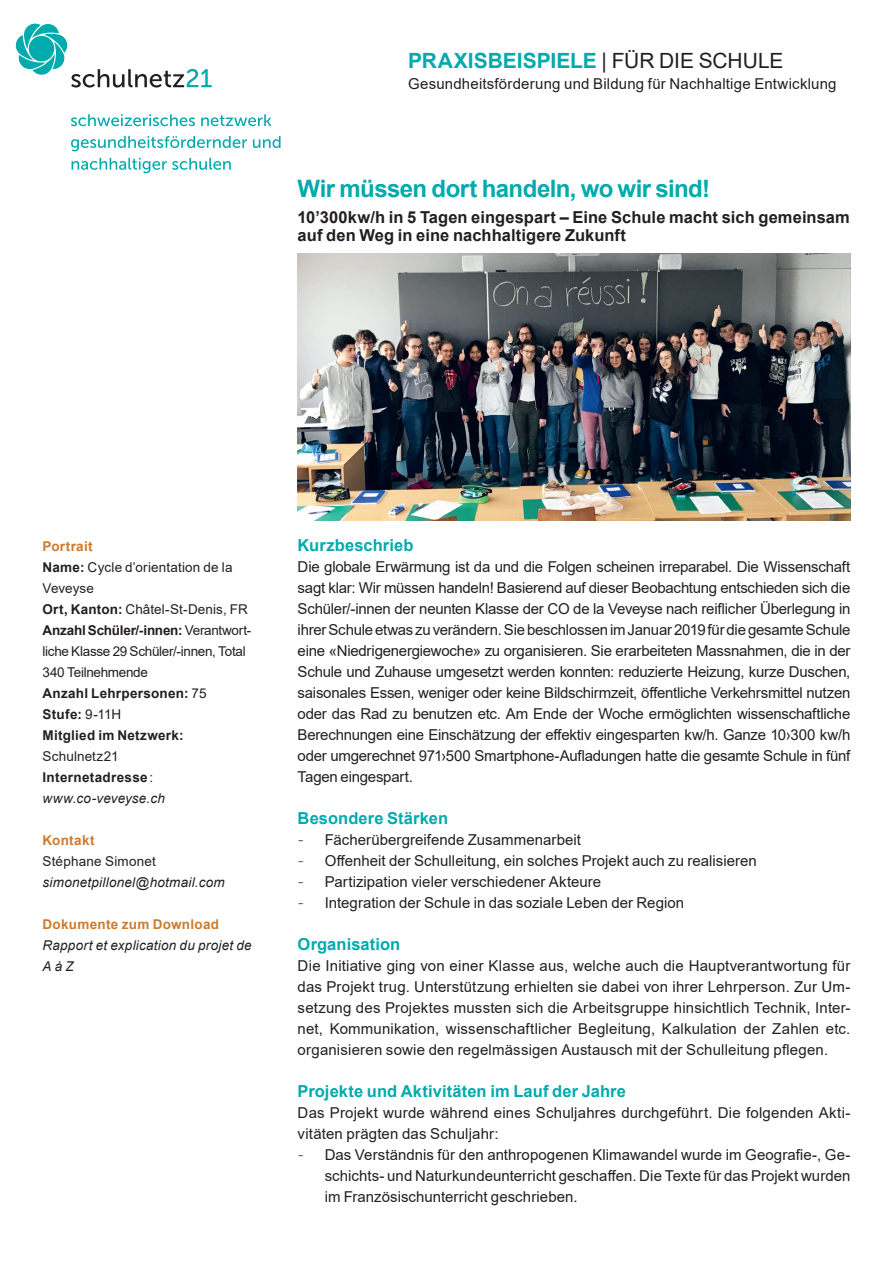
<style>
.page{position:relative;width:893px;height:1263px;background:#fff}
.page>*{position:absolute;margin:0;border:0;box-sizing:border-box;transform-origin:0 0}
.t1{font:700 24px "Arial";letter-spacing:-.025em;color:#00aaad}
.t2{font:700 21px "Arial";color:#00aaad}
.t3{font:700 16.5px/18px "Arial";letter-spacing:.005em;color:#231f20}
.t4{font:700 16.5px "Arial";letter-spacing:.005em;color:#00aaad}
.t5{font:15px/21px "Arial";letter-spacing:.005em;color:#231f20;text-align:justify}
.t6{font:13.5px/21px "Arial";color:#231f20}
.t7{font:italic 13.5px/21px "Arial";letter-spacing:.02em;color:#231f20}
.t8{font:700 13.5px "Arial";letter-spacing:.025em;color:#cd7b2c}
.s1{font-weight:400;color:#231f20}
.s2{font-weight:700;color:#cd7b2c}
.s3{font-weight:700}
.s4{font-style:normal}
.s5{font-weight:700;font-style:normal}
.s6{font-family:"TSTARPRO"}
</style>
<div class="page">
<svg style="left:72px;top:158px;width:159px;height:15px"></svg>
<svg style="left:71px;top:136px;width:210px;height:15px"></svg>
<svg style="left:71px;top:114px;width:201px;height:12px"></svg>
<svg style="left:15px;top:23px;width:197px;height:65px"></svg>
<img style="left:298px;top:253px;width:552px;height:268px">
<h2 class="t2" style="left:408px;top:46px;width:377px">PRAXISBEISPIELE <span class="s1">| FÜR DIE SCHULE</span></h2>
<p class="t5" style="left:408px;top:73px;width:430px">Gesundheitsförderung und Bildung für Nachhaltige Entwicklung</p>
<h1 class="t1" style="left:298px;top:172px;width:414px">Wir müssen dort handeln, wo wir sind!</h1>
<p class="t3" style="left:298px;top:208px;width:554px">10’300kw/h in 5 Tagen eingespart – Eine Schule macht sich gemeinsam auf den Weg in eine nachhaltigere Zukunft</p>
<p class="t6" style="left:43px;top:536px;width:210px"><span class="s2">Portrait<br></span><span class="s3">Name:</span> Cycle d’orientation de la<br>Veveyse<br><span class="s3">Ort, Kanton:</span> Châtel-St-Denis, FR<br><span class="s3">Anzahl Schüler/-innen:</span> Verantwort&shy;liche Klasse 29 Schüler/-innen, Total<br>340 Teilnehmende<br><span class="s3">Anzahl Lehrpersonen:</span> 75<br><span class="s3">Stufe:</span> 9-11H<br><span class="s3">Mitglied im Netzwerk:</span></p>
<p class="t7" style="left:43px;top:746px;width:124px"><span class="s4">Schulnetz21<br></span><span class="s5">Internetadresse</span> <span class="s4">: </span>www.co-veveyse.ch</p>
<p class="t8" style="left:43px;top:831px;width:54px">Kontakt</p>
<p class="t6" style="left:43px;top:851px;width:115px">Stéphane Simonet</p>
<p class="t7" style="left:43px;top:872px;width:184px">simonetpillonel@hotmail.com</p>
<p class="t8" style="left:43px;top:915px;width:178px">Dokumente zum Download</p>
<p class="t7" style="left:43px;top:935px;width:211px">Rapport et explication du projet de<br>A à Z</p>
<p class="t4" style="left:298px;top:534px;width:117px">Kurzbeschrieb</p>
<p class="t5" style="left:298px;top:556px;width:554px">Die globale Erwärmung ist da und die Folgen scheinen irreparabel. Die Wissenschaft sagt klar: Wir müssen handeln! Basierend auf dieser Beobachtung entschieden sich die Schüler/-innen der neunten Klasse der CO de la Veveyse nach reiflicher Überlegung in ihrer Schule etwas zu verändern. Sie beschlossen im Januar 2019 für die gesamte Schule eine «Niedrigenergiewoche» zu organisieren. Sie erarbeiteten Massnahmen, die in der Schule und Zuhause umgesetzt werden konnten: reduzierte Heizung, kurze Duschen, saisonales Essen, weniger oder keine Bildschirmzeit, öffentliche Verkehrsmittel nutzen oder das Rad zu benutzen etc. Am Ende der Woche ermöglichten wissenschaftliche Berechnungen eine Einschätzung der effektiv eingesparten kw/h. Ganze 10›300 kw/h oder umgerechnet 971›500 Smartphone-Aufladungen hatte die gesamte Schule in fünf Tagen eingespart.</p>
<p class="t4" style="left:298px;top:807px;width:152px">Besondere Stärken</p>
<p class="t5" style="left:298px;top:829px;width:285px"><span class="s6">-</span> Fächerübergreifende Zusammenarbeit</p>
<p class="t5" style="left:298px;top:850px;width:461px"><span class="s6">-</span> Offenheit der Schulleitung, ein solches Projekt auch zu realisieren</p>
<p class="t5" style="left:298px;top:871px;width:305px"><span class="s6">-</span> Partizipation vieler verschiedener Akteure</p>
<p class="t5" style="left:298px;top:892px;width:388px"><span class="s6">-</span> Integration der Schule in das soziale Leben der Region</p>
<p class="t4" style="left:298px;top:933px;width:104px">Organisation</p>
<p class="t5" style="left:298px;top:955px;width:554px">Die Initiative ging von einer Klasse aus, welche auch die Hauptverantwortung für das Projekt trug. Unterstützung erhielten sie dabei von ihrer Lehrperson. Zur Um&shy;setzung des Projektes mussten sich die Arbeitsgruppe hinsichtlich Technik, Inter&shy;net, Kommunikation, wissenschaftlicher Begleitung, Kalkulation der Zahlen etc. organisieren sowie den regelmässigen Austausch mit der Schulleitung pflegen.</p>
<p class="t4" style="left:298px;top:1080px;width:330px">Projekte und Aktivitäten im Lauf der Jahre</p>
<p class="t5" style="left:298px;top:1102px;width:554px">Das Projekt wurde während eines Schuljahres durchgeführt. Die folgenden Akti&shy;vitäten prägten das Schuljahr:</p>
<p class="t5" style="left:325px;top:1144px;width:527px;text-indent:-27px"><span class="s6">-</span> Das Verständnis für den anthropogenen Klimawandel wurde im Geografie-, Ge&shy;schichts- und Naturkundeunterricht geschaffen. Die Texte für das Projekt wurden im Französischunterricht geschrieben.</p>
</div>
